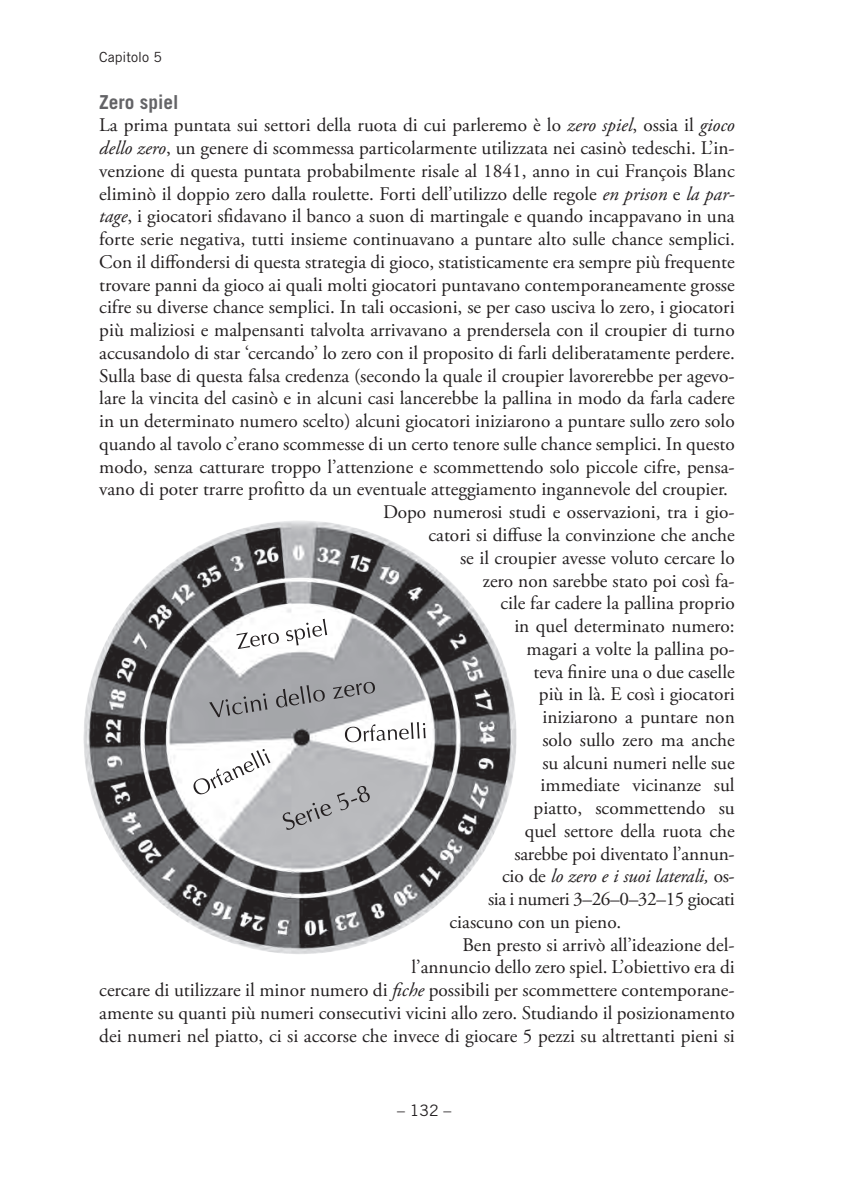
<style>
.page{position:relative;width:844px;height:1191px;background:#fff}
.page>*{position:absolute;margin:0;border:0;box-sizing:border-box;transform-origin:0 0}
.Normale{font:19.25px/22.8px "Adobe Garamond Pro";color:#231f20;text-align:justify}
.Normale-2{font:italic 19.25px "Adobe Garamond Pro";letter-spacing:-.01em;color:#231f20}
.Normale-3{font:19.25px "Adobe Garamond Pro";letter-spacing:-.02em;color:#231f20}
.Roulette_Paragrafi_2{font:700 19.25px "Trade Gothic LT Std";color:#636366}
.t1{font:15.75px "Trade Gothic LT Std";color:#231f20}
.t2{font:14px "Trade Gothic LT Std";color:#231f20}
.s1{font-style:italic}
.s2{font-style:normal}
</style>
<div class="page">
<img style="left:83px;top:521px;width:434px;height:433px">
<svg style="left:282px;top:786px;width:87px;height:44px;background:#acadb0"></svg>
<svg style="left:193px;top:749px;width:77px;height:45px"></svg>
<svg style="left:209px;top:682px;width:216px;height:60px"></svg>
<svg style="left:236px;top:619px;width:91px;height:30px"></svg>
<p class="t2" style="left:99px;top:49px;width:64px">Capitolo 5</p>
<p class="Roulette_Paragrafi_2" style="left:99px;top:90px;width:81px">Zero spiel</p>
<p class="Normale" style="left:99px;top:114px;width:637px">La prima puntata sui settori della ruota di cui parleremo è lo <span class="s1">zero spiel</span>, ossia il <span class="s1">gioco dello zero</span>, un genere di scommessa particolarmente utilizzata nei casinò tedeschi. L’in&shy;venzione di questa puntata probabilmente risale al 1841, anno in cui François Blanc eliminò il doppio zero dalla roulette. Forti dell’utilizzo delle regole <span class="s1">en prison</span> e <span class="s1">la par&shy;tage</span>, i giocatori sfidavano il banco a suon di martingale e quando incappavano in una forte serie negativa, tutti insieme continuavano a puntare alto sulle chance semplici.<br>Con il diffondersi di questa strategia di gioco, statisticamente era sempre più frequente trovare panni da gioco ai quali molti giocatori puntavano contemporaneamente grosse cifre su diverse chance semplici. In tali occasioni, se per caso usciva lo zero, i giocatori più maliziosi e malpensanti talvolta arrivavano a prendersela con il croupier di turno accusandolo di star ‘cercando’ lo zero con il proposito di farli deliberatamente perdere.<br>Sulla base di questa falsa credenza (secondo la quale il croupier lavorerebbe per agevo&shy;lare la vincita del casinò e in alcuni casi lancerebbe la pallina in modo da farla cadere in un determinato numero scelto) alcuni giocatori iniziarono a puntare sullo zero solo quando al tavolo c’erano scommesse di un certo tenore sulle chance semplici. In questo modo, senza catturare troppo l’attenzione e scommettendo solo piccole cifre, pensa&shy;vano di poter trarre profitto da un eventuale atteggiamento ingannevole del croupier.</p>
<p class="Normale" style="left:383px;top:501px;width:353px">Dopo numerosi studi e osservazioni, tra i gio-</p>
<p class="Normale" style="left:428px;top:524px;width:307px">catori si diffuse la convinzione che anche</p>
<p class="Normale" style="left:460px;top:547px;width:276px">se il croupier avesse voluto cercare lo</p>
<p class="Normale" style="left:482px;top:570px;width:253px">zero non sarebbe stato poi così fa-</p>
<p class="Normale" style="left:500px;top:592px;width:236px">cile far cadere la pallina proprio</p>
<p class="Normale" style="left:514px;top:615px;width:222px">in quel determinato numero:</p>
<p class="Normale" style="left:526px;top:638px;width:209px">magari a volte la pallina po-</p>
<p class="Normale" style="left:533px;top:661px;width:202px">teva finire una o due caselle</p>
<p class="Normale" style="left:538px;top:683px;width:197px">più in là. E così i giocatori</p>
<p class="Normale" style="left:542px;top:706px;width:194px">iniziarono a puntare non</p>
<p class="Normale" style="left:542px;top:729px;width:194px">solo sullo zero ma anche</p>
<p class="Normale" style="left:542px;top:752px;width:194px">su alcuni numeri nelle sue</p>
<p class="Normale" style="left:540px;top:774px;width:195px">immediate vicinanze sul</p>
<p class="Normale" style="left:533px;top:797px;width:202px">piatto, scommettendo su</p>
<p class="Normale" style="left:524px;top:820px;width:211px">quel settore della ruota che</p>
<p class="Normale" style="left:514px;top:843px;width:222px">sarebbe poi diventato l’annun-</p>
<p class="Normale-2" style="left:502px;top:864px;width:234px"><span class="s2">cio de</span> lo zero e i suoi laterali, <span class="s2">os-</span></p>
<p class="Normale-3" style="left:488px;top:887px;width:248px">sia i numeri 3–26–0–32–15 giocati</p>
<p class="Normale" style="left:449px;top:911px;width:173px">ciascuno con un pieno.</p>
<p class="Normale" style="left:462px;top:934px;width:273px">Ben presto si arrivò all’ideazione del-</p>
<p class="Normale" style="left:99px;top:956px;width:637px;text-indent:312px">l’annuncio dello zero spiel. L’obiettivo era di cercare di utilizzare il minor numero di <span class="s1">fiche</span> possibili per scommettere contemporane&shy;amente su quanti più numeri consecutivi vicini allo zero. Studiando il posizionamento dei numeri nel piatto, ci si accorse che invece di giocare 5 pezzi su altrettanti pieni si</p>
<p class="t1" style="left:397px;top:1100px;width:56px">– 132 –</p>
</div>
